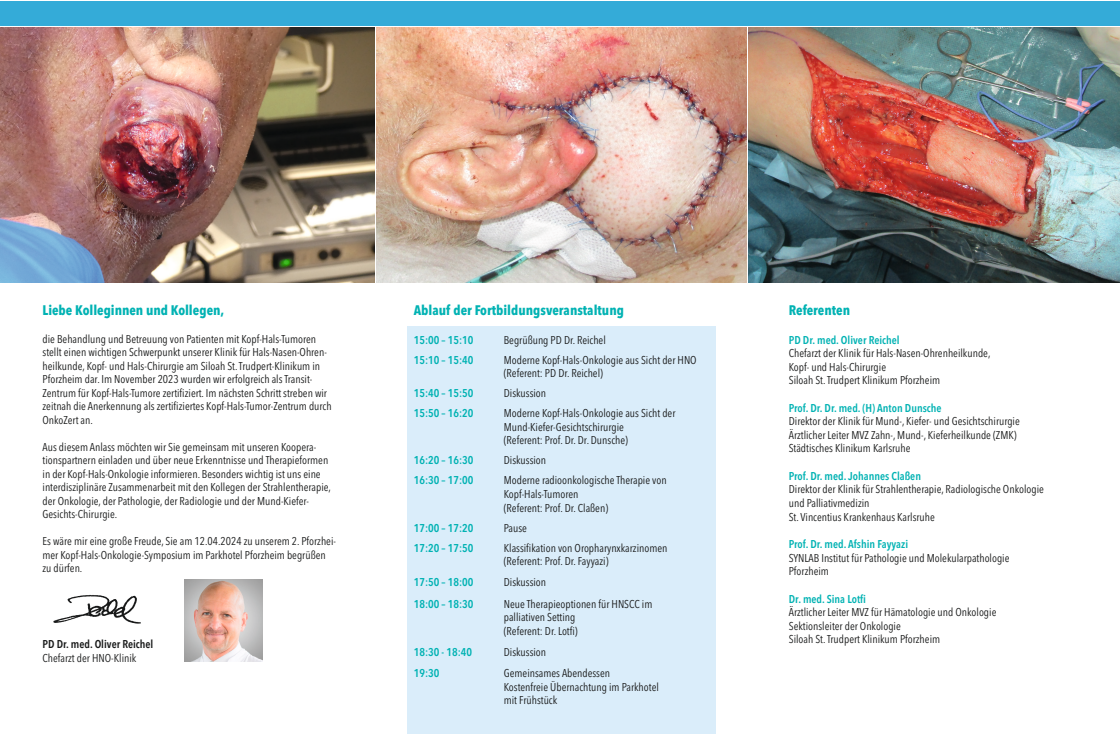
<style>
.page{position:relative;width:1120px;height:752px;background:#fff}
.page>*{position:absolute;margin:0;border:0;box-sizing:border-box;transform-origin:0 0}
.t1{font:700 condensed 13.75px "Avenir Next LT Pro";color:#00b2b3}
.t2{font:condensed 11.25px/13.5px "Avenir Next LT Pro";color:#171818}
.t3{font:600 condensed 11.25px "Avenir Next LT Pro";color:#00b2b3}
.t4{font:600 condensed 11.25px "Avenir Next LT Pro";color:#171818}
</style>
<div class="page">
<div style="left:407px;top:326px;width:309px;height:407px;background:#daedfa"></div>
<img style="left:53px;top:594px;width:88px;height:30px">
<div style="left:0;top:1px;width:1120px;height:25px;background:#34abd8"></div>
<img style="left:0;top:27px;width:747px;height:256px">
<img style="left:749px;top:27px;width:371px;height:256px">
<img style="left:184px;top:579px;width:78px;height:82px">
<p class="t1" style="left:43px;top:301px;width:183px">Liebe Kolleginnen und Kollegen,</p>
<p class="t2" style="left:43px;top:331px;width:291px">die Behandlung und Betreuung von Patienten mit Kopf-Hals-Tumoren stellt einen wichtigen Schwerpunkt unserer Klinik für Hals-Nasen-Ohren&shy;heilkunde, Kopf- und Hals-Chirurgie am Siloah St. Trudpert-Klinikum in Pforzheim dar. Im November 2023 wurden wir erfolgreich als Transit-Zentrum für Kopf-Hals-Tumore zertifiziert. Im nächsten Schritt streben wir zeitnah die Anerkennung als zertifiziertes Kopf-Hals-Tumor-Zentrum durch OnkoZert an.</p>
<p class="t2" style="left:43px;top:439px;width:290px">Aus diesem Anlass möchten wir Sie gemeinsam mit unseren Koopera&shy;tionspartnern einladen und über neue Erkenntnisse und Therapieformen in der Kopf-Hals-Onkologie informieren. Besonders wichtig ist uns eine interdisziplinäre Zusammenarbeit mit den Kollegen der Strahlentherapie, der Onkologie, der Pathologie, der Radiologie und der Mund-Kiefer-Gesichts-Chirurgie.</p>
<p class="t2" style="left:43px;top:534px;width:295px">Es wäre mir eine große Freude, Sie am 12.04.2024 zu unserem 2. Pforzhei&shy;mer Kopf-Hals-Onkologie-Symposium im Parkhotel Pforzheim begrüßen zu dürfen.</p>
<p class="t4" style="left:43px;top:637px;width:112px">PD Dr. med. Oliver Reichel</p>
<p class="t2" style="left:43px;top:650px;width:95px">Chefarzt der HNO-Klinik</p>
<p class="t1" style="left:414px;top:301px;width:212px">Ablauf der Fortbildungsveranstaltung</p>
<p class="t3" style="left:414px;top:332px;width:61px">15:00 – 15:10</p>
<p class="t2" style="left:504px;top:333px;width:104px">Begrüßung PD Dr. Reichel</p>
<p class="t3" style="left:414px;top:352px;width:61px">15:10 – 15:40</p>
<p class="t2" style="left:504px;top:352px;width:194px">Moderne Kopf-Hals-Onkologie aus Sicht der HNO (Referent: PD Dr. Reichel)</p>
<p class="t3" style="left:414px;top:386px;width:61px">15:40 – 15:50</p>
<p class="t2" style="left:504px;top:386px;width:44px">Diskussion</p>
<p class="t3" style="left:414px;top:406px;width:61px">15:50 – 16:20</p>
<p class="t2" style="left:504px;top:406px;width:173px">Moderne Kopf-Hals-Onkologie aus Sicht der<br>Mund-Kiefer-Gesichtschirurgie<br>(Referent: Prof. Dr. Dr. Dunsche)</p>
<p class="t3" style="left:414px;top:453px;width:61px">16:20 – 16:30</p>
<p class="t2" style="left:504px;top:453px;width:44px">Diskussion</p>
<p class="t3" style="left:414px;top:473px;width:61px">16:30 – 17:00</p>
<p class="t2" style="left:504px;top:473px;width:164px">Moderne radioonkologische Therapie von<br>Kopf-Hals-Tumoren<br>(Referent: Prof. Dr. Claßen)</p>
<p class="t3" style="left:414px;top:520px;width:61px">17:00 – 17:20</p>
<p class="t2" style="left:504px;top:520px;width:25px">Pause</p>
<p class="t3" style="left:414px;top:540px;width:61px">17:20 – 17:50</p>
<p class="t2" style="left:504px;top:540px;width:165px">Klassifikation von Oropharynxkarzinomen (Referent: Prof. Dr. Fayyazi)</p>
<p class="t3" style="left:414px;top:575px;width:61px">17:50 – 18:00</p>
<p class="t2" style="left:504px;top:575px;width:44px">Diskussion</p>
<p class="t3" style="left:414px;top:596px;width:61px">18:00 – 18:30</p>
<p class="t2" style="left:504px;top:596px;width:150px">Neue Therapieoptionen für HNSCC im palliativen Setting<br>(Referent: Dr. Lotfi)</p>
<p class="t3" style="left:414px;top:644px;width:60px">18:30 - 18:40</p>
<p class="t2" style="left:504px;top:645px;width:44px">Diskussion</p>
<p class="t3" style="left:414px;top:666px;width:27px">19:30</p>
<p class="t2" style="left:504px;top:666px;width:157px">Gemeinsames Abendessen<br>Kostenfreie Übernachtung im Parkhotel mit Frühstück</p>
<p class="t1" style="left:789px;top:301px;width:63px">Referenten</p>
<p class="t3" style="left:789px;top:332px;width:112px">PD Dr. med. Oliver Reichel</p>
<p class="t2" style="left:789px;top:346px;width:203px">Chefarzt der Klinik für Hals-Nasen-Ohrenheilkunde,<br>Kopf- und Hals-Chirurgie<br>Siloah St. Trudpert Klinikum Pforzheim</p>
<p class="t3" style="left:789px;top:401px;width:154px">Prof. Dr. Dr. med. (H) Anton Dunsche</p>
<p class="t2" style="left:789px;top:414px;width:233px">Direktor der Klinik für Mund-, Kiefer- und Gesichtschirurgie<br>Ärztlicher Leiter MVZ Zahn-, Mund-, Kieferheilkunde (ZMK)<br>Städtisches Klinikum Karlsruhe</p>
<p class="t3" style="left:789px;top:469px;width:134px">Prof. Dr. med. Johannes Claßen</p>
<p class="t2" style="left:789px;top:482px;width:257px">Direktor der Klinik für Strahlentherapie, Radiologische Onkologie und Palliativmedizin<br>St. Vincentius Krankenhaus Karlsruhe</p>
<p class="t3" style="left:789px;top:537px;width:121px">Prof. Dr. med. Afshin Fayyazi</p>
<p class="t2" style="left:789px;top:550px;width:222px">SYNLAB Institut für Pathologie und Molekularpathologie<br>Pforzheim</p>
<p class="t3" style="left:789px;top:591px;width:79px">Dr. med. Sina Lotfi</p>
<p class="t2" style="left:789px;top:605px;width:209px">Ärztlicher Leiter MVZ für Hämatologie und Onkologie<br>Sektionsleiter der Onkologie<br>Siloah St. Trudpert Klinikum Pforzheim</p>
</div>
